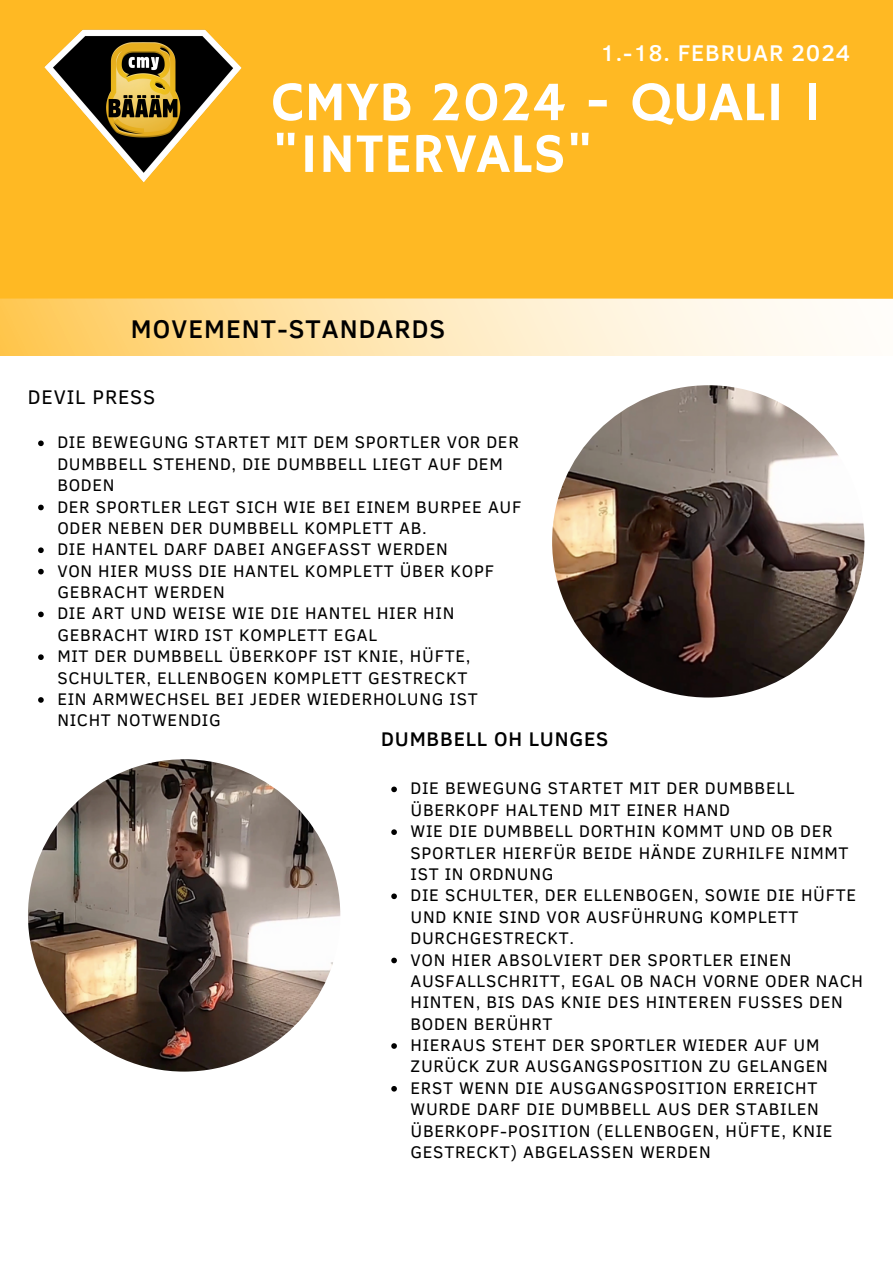
<style>
.page{position:relative;width:893px;height:1264px;background:#fff}
.page>*{position:absolute;margin:0;border:0;box-sizing:border-box;transform-origin:0 0}
.t1{font:55.95px/51.8px "Hammersmith One";color:#fff}
.t2{font:500 26.25px "Clear Sans";letter-spacing:.04em;color:#000}
.t3{font:500 23.4px "Clear Sans";letter-spacing:.04em;color:#fff}
.t4{font:500 20.25px "Clear Sans";letter-spacing:.04em;color:#000}
.t5{font:20.25px "Clear Sans";letter-spacing:.04em;color:#000}
.t6{font:17.25px/21.3px "Clear Sans";letter-spacing:.04em;color:#000}
</style>
<div class="page">
<div style="left:0;top:0;width:892px;height:298px;background:#ffb923"></div>
<svg style="left:0;top:298px;width:892px;height:58px"></svg>
<img style="left:44px;top:29px;width:198px;height:154px">
<img style="left:552px;top:385px;width:312px;height:312px;border-radius:50%">
<img style="left:28px;top:759px;width:312px;height:312px;border-radius:50%">
<svg style="left:38px;top:440px;width:6px;height:6px"></svg>
<svg style="left:38px;top:504px;width:6px;height:6px"></svg>
<svg style="left:38px;top:547px;width:6px;height:6px"></svg>
<svg style="left:38px;top:569px;width:6px;height:5px"></svg>
<svg style="left:38px;top:611px;width:6px;height:6px"></svg>
<svg style="left:38px;top:654px;width:6px;height:6px"></svg>
<svg style="left:38px;top:697px;width:6px;height:5px"></svg>
<svg style="left:391px;top:786px;width:6px;height:6px"></svg>
<svg style="left:391px;top:829px;width:6px;height:6px"></svg>
<svg style="left:391px;top:893px;width:6px;height:6px"></svg>
<svg style="left:391px;top:957px;width:6px;height:6px"></svg>
<svg style="left:391px;top:1043px;width:6px;height:5px"></svg>
<svg style="left:391px;top:1086px;width:6px;height:5px"></svg>
<p class="t3" style="left:600px;top:36px;width:251px">1.-18. FEBRUAR 2024</p>
<h2 class="t1" style="left:272px;top:79px;width:551px">CMYB 2024 - QUALI 1 "INTERVALS"</h2>
<h1 class="t2" style="left:131px;top:309px;width:316px">MOVEMENT-STANDARDS</h1>
<h5 class="t5" style="left:28px;top:382px;width:129px">DEVIL PRESS</h5>
<p class="t6" style="left:57px;top:431px;width:463px">DIE BEWEGUNG STARTET MIT DEM SPORTLER VOR DER<br>DUMBBELL STEHEND, DIE DUMBBELL LIEGT AUF DEM<br>BODEN</p>
<p class="t6" style="left:57px;top:495px;width:465px">DER SPORTLER LEGT SICH WIE BEI EINEM BURPEE AUF<br>ODER NEBEN DER DUMBBELL KOMPLETT AB.</p>
<p class="t6" style="left:57px;top:537px;width:392px">DIE HANTEL DARF DABEI ANGEFASST WERDEN</p>
<p class="t6" style="left:57px;top:559px;width:438px">VON HIER MUSS DIE HANTEL KOMPLETT ÜBER KOPF<br>GEBRACHT WERDEN</p>
<p class="t6" style="left:57px;top:602px;width:398px">DIE ART UND WEISE WIE DIE HANTEL HIER HIN<br>GEBRACHT WIRD IST KOMPLETT EGAL</p>
<p class="t6" style="left:57px;top:644px;width:414px">MIT DER DUMBBELL ÜBERKOPF IST KNIE, HÜFTE,<br>SCHULTER, ELLENBOGEN KOMPLETT GESTRECKT</p>
<p class="t6" style="left:57px;top:687px;width:422px">EIN ARMWECHSEL BEI JEDER WIEDERHOLUNG IST<br>NICHT NOTWENDIG</p>
<h4 class="t4" style="left:381px;top:724px;width:229px">DUMBBELL OH LUNGES</h4>
<p class="t6" style="left:410px;top:776px;width:385px">DIE BEWEGUNG STARTET MIT DER DUMBBELL<br>ÜBERKOPF HALTEND MIT EINER HAND</p>
<p class="t6" style="left:410px;top:819px;width:439px">WIE DIE DUMBBELL DORTHIN KOMMT UND OB DER<br>SPORTLER HIERFÜR BEIDE HÄNDE ZURHILFE NIMMT<br>IST IN ORDNUNG</p>
<p class="t6" style="left:410px;top:883px;width:447px">DIE SCHULTER, DER ELLENBOGEN, SOWIE DIE HÜFTE<br>UND KNIE SIND VOR AUSFÜHRUNG KOMPLETT<br>DURCHGESTRECKT.</p>
<p class="t6" style="left:410px;top:947px;width:454px">VON HIER ABSOLVIERT DER SPORTLER EINEN AUSFALLSCHRITT, EGAL OB NACH VORNE ODER NACH HINTEN, BIS DAS KNIE DES HINTEREN FUSSES DEN BODEN BERÜHRT</p>
<p class="t6" style="left:410px;top:1033px;width:419px">HIERAUS STEHT DER SPORTLER WIEDER AUF UM<br>ZURÜCK ZUR AUSGANGSPOSITION ZU GELANGEN</p>
<p class="t6" style="left:410px;top:1076px;width:423px">ERST WENN DIE AUSGANGSPOSITION ERREICHT WURDE DARF DIE DUMBBELL AUS DER STABILEN ÜBERKOPF-POSITION (ELLENBOGEN, HÜFTE, KNIE GESTRECKT) ABGELASSEN WERDEN</p>
</div>
